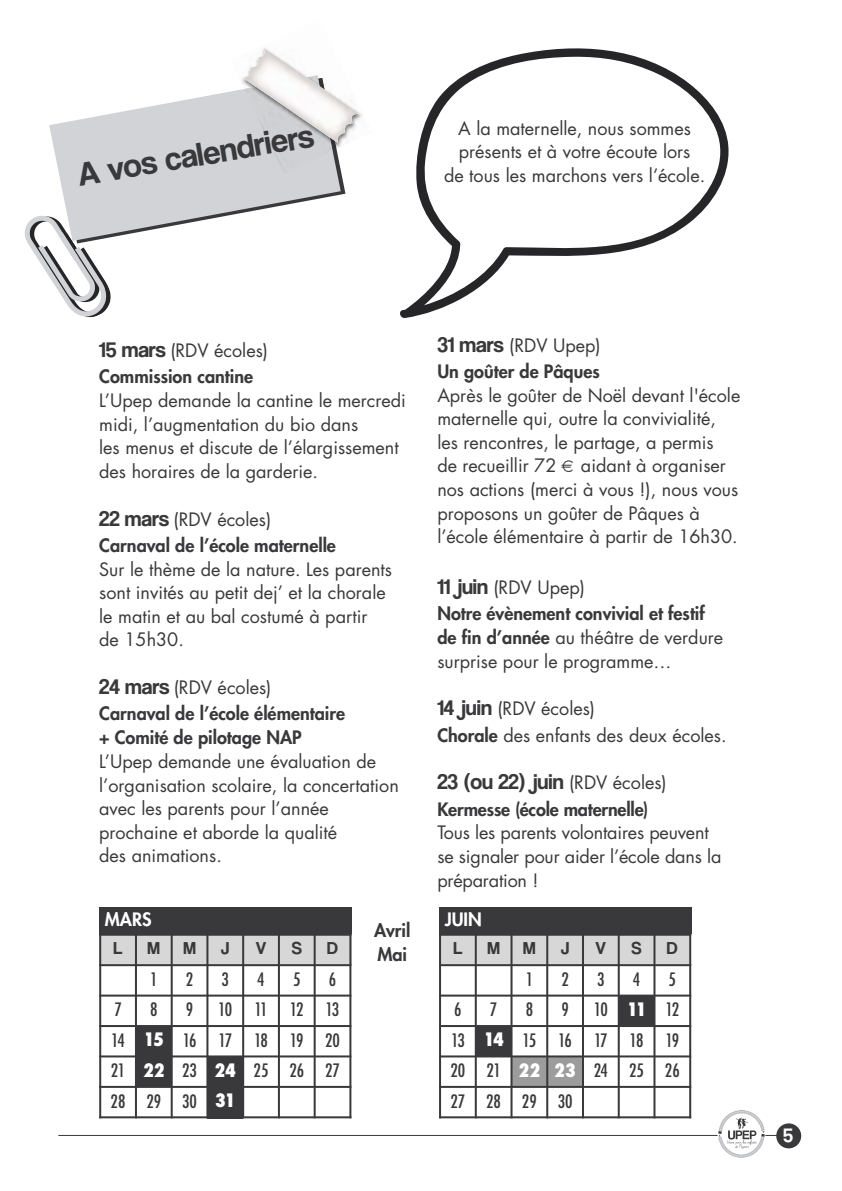
<style>
.page{position:relative;width:842px;height:1191px;background:#fff}
.page>*{position:absolute;margin:0;border:0;box-sizing:border-box;transform-origin:0 0}
.t1{font:34px "Coolvetica Rg";color:#39383a}
.t2{font:22px "Coolvetica Rg";color:#39383a}
.t3{font:20.2px "Coolvetica Rg";color:#fff}
.t4{font:18px/23.6px "Futura";color:#39383a}
.t5{font:800 18px/26.2px "Futura";color:#39383a}
.t6{font:500 condensed 18px/30.4px "Futura";letter-spacing:-.035em;color:#39383a;text-align:justify}
.t7{font:18px "Coolvetica Rg";color:#39383a}
.t8{font:800 18px "Futura";color:#fff}
.s1{font-family:"Coolvetica Rg";font-weight:400;font-size:22px}
.s2{font-weight:400}
.s3{font-weight:800}
.s4{font-family:"Coolvetica Rg";font-size:22px}
.s5{font-family:"Futura";font-size:18px}
.s6{font-weight:800;color:#fff}
</style>
<div class="page">
<svg style="left:400px;top:48px;width:329px;height:270px"></svg>
<svg style="left:24px;top:216px;width:87px;height:102px"></svg>
<svg style="left:49px;top:91px;width:292px;height:150px;fill:#d1d3d6"></svg>
<img style="left:231px;top:78px;width:131px;height:71px">
<img style="left:333px;top:143px;width:3px;height:8px">
<div style="left:244px;top:143px;width:89px;height:31px;background:#d1d3d6"></div>
<img style="left:243px;top:48px;width:116px;height:95px">
<hr style="left:58px;top:1135px;width:725px;height:1px;background:#39383a">
<div style="left:776px;top:1123px;width:25px;height:25px;background:#39383a;border-radius:50%"></div>
<svg style="left:718px;top:1110px;width:47px;height:47px"></svg>
<div style="left:99px;top:933px;width:37px;height:32px;background:#d7d7d7"></div>
<div style="left:136px;top:933px;width:36px;height:32px;background:#d7d7d7"></div>
<div style="left:172px;top:933px;width:35px;height:32px;background:#d7d7d7"></div>
<div style="left:207px;top:933px;width:36px;height:32px;background:#d7d7d7"></div>
<div style="left:243px;top:933px;width:36px;height:32px;background:#d7d7d7"></div>
<div style="left:279px;top:933px;width:36px;height:32px;background:#d7d7d7"></div>
<div style="left:315px;top:933px;width:36px;height:32px;background:#d7d7d7"></div>
<div style="left:136px;top:1026px;width:36px;height:30px;background:#39383a"></div>
<div style="left:136px;top:1056px;width:36px;height:30px;background:#39383a"></div>
<div style="left:207px;top:1056px;width:36px;height:30px;background:#39383a"></div>
<div style="left:207px;top:1086px;width:36px;height:32px;background:#39383a"></div>
<hr style="left:99px;top:933px;width:2px;height:185px;background:#39383a">
<hr style="left:135px;top:933px;width:2px;height:185px;background:#39383a">
<hr style="left:171px;top:933px;width:2px;height:185px;background:#39383a">
<hr style="left:206px;top:933px;width:2px;height:185px;background:#39383a">
<hr style="left:242px;top:933px;width:2px;height:185px;background:#39383a">
<hr style="left:278px;top:933px;width:2px;height:185px;background:#39383a">
<hr style="left:314px;top:933px;width:2px;height:185px;background:#39383a">
<hr style="left:349px;top:933px;width:2px;height:185px;background:#39383a">
<hr style="left:99px;top:933px;width:252px;height:2px;background:#39383a">
<hr style="left:99px;top:964px;width:252px;height:2px;background:#39383a">
<hr style="left:99px;top:994px;width:252px;height:2px;background:#39383a">
<hr style="left:99px;top:1025px;width:252px;height:2px;background:#39383a">
<hr style="left:99px;top:1055px;width:252px;height:2px;background:#39383a">
<hr style="left:99px;top:1085px;width:252px;height:2px;background:#39383a">
<hr style="left:99px;top:1116px;width:252px;height:2px;background:#39383a">
<div style="left:439px;top:933px;width:37px;height:32px;background:#d7d7d7"></div>
<div style="left:476px;top:933px;width:35px;height:32px;background:#d7d7d7"></div>
<div style="left:511px;top:933px;width:36px;height:32px;background:#d7d7d7"></div>
<div style="left:547px;top:933px;width:36px;height:32px;background:#d7d7d7"></div>
<div style="left:583px;top:933px;width:36px;height:32px;background:#d7d7d7"></div>
<div style="left:619px;top:933px;width:35px;height:32px;background:#d7d7d7"></div>
<div style="left:654px;top:933px;width:37px;height:32px;background:#d7d7d7"></div>
<div style="left:619px;top:995px;width:35px;height:31px;background:#39383a"></div>
<div style="left:476px;top:1026px;width:35px;height:30px;background:#39383a"></div>
<div style="left:511px;top:1056px;width:36px;height:30px;background:#9c9c9c"></div>
<div style="left:547px;top:1056px;width:36px;height:30px;background:#9c9c9c"></div>
<hr style="left:439px;top:933px;width:2px;height:185px;background:#39383a">
<hr style="left:475px;top:933px;width:2px;height:185px;background:#39383a">
<hr style="left:510px;top:933px;width:2px;height:185px;background:#39383a">
<hr style="left:546px;top:933px;width:2px;height:185px;background:#39383a">
<hr style="left:582px;top:933px;width:2px;height:185px;background:#39383a">
<hr style="left:618px;top:933px;width:2px;height:185px;background:#39383a">
<hr style="left:653px;top:933px;width:2px;height:185px;background:#39383a">
<hr style="left:689px;top:933px;width:2px;height:185px;background:#39383a">
<hr style="left:439px;top:933px;width:252px;height:2px;background:#39383a">
<hr style="left:439px;top:964px;width:252px;height:2px;background:#39383a">
<hr style="left:439px;top:994px;width:252px;height:2px;background:#39383a">
<hr style="left:439px;top:1025px;width:252px;height:2px;background:#39383a">
<hr style="left:439px;top:1055px;width:252px;height:2px;background:#39383a">
<hr style="left:439px;top:1085px;width:252px;height:2px;background:#39383a">
<hr style="left:439px;top:1116px;width:252px;height:2px;background:#39383a">
<div style="left:99px;top:907px;width:252px;height:26px;background:#39383a"></div>
<div style="left:439px;top:907px;width:252px;height:26px;background:#39383a"></div>
<h1 class="t1" style="left:75px;top:154px;width:240px;rotate:-9deg">A vos calendriers</h1>
<p class="t4" style="left:444px;top:118px;width:263px;text-align:center">A la maternelle, nous sommes présents et à votre écoute lors<br>de tous les marchons vers l’école.</p>
<p class="t5" style="left:99px;top:339px;width:170px"><span class="s1">15 mars</span> <span class="s2">(RDV écoles)<br></span>Commission cantine</p>
<p class="t4" style="left:99px;top:390px;width:308px">L’Upep demande la cantine le mercredi midi, l’augmentation du bio dans<br>les menus et discute de l’élargissement des horaires de la garderie.</p>
<p class="t5" style="left:99px;top:507px;width:238px"><span class="s1">22 mars</span> <span class="s2">(RDV écoles)<br></span>Carnaval de l’école maternelle</p>
<p class="t4" style="left:99px;top:558px;width:294px">Sur le thème de la nature. Les parents sont invités au petit dej’ et la chorale le matin et au bal costumé à partir<br>de 15h30.</p>
<p class="t5" style="left:99px;top:675px;width:247px"><span class="s1">24 mars</span> <span class="s2">(RDV écoles)<br></span>Carnaval de l’école élémentaire</p>
<p class="t5" style="left:99px;top:726px;width:204px">+ Comité de pilotage NAP</p>
<p class="t4" style="left:99px;top:751px;width:301px">L’Upep demande une évaluation de l’organisation scolaire, la concertation avec les parents pour l’année prochaine et aborde la qualité<br>des animations.</p>
<p class="t5" style="left:437px;top:333px;width:165px"><span class="s1">31 mars</span> <span class="s2">(RDV Upep)<br></span>Un goûter de Pâques</p>
<p class="t4" style="left:437px;top:385px;width:304px">Après le goûter de Noël devant l'école maternelle qui, outre la convivialité, les rencontres, le partage, a permis<br>de recueillir 72</p>
<p class="t4" style="left:437px;top:455px;width:302px;text-indent:144px">aidant à organiser nos actions (merci à vous !), nous vous proposons un goûter de Pâques à l’école élémentaire à partir de 16h30.</p>
<p class="t5" style="left:437px;top:575px;width:269px"><span class="s1">11 juin</span> <span class="s2">(RDV Upep)<br></span>Notre évènement convivial et festif</p>
<p class="t4" style="left:437px;top:627px;width:287px"><span class="s3">de fin d’année</span> au théâtre de verdure surprise pour le programme…</p>
<p class="t4" style="left:437px;top:697px;width:291px;line-height:26.2px"><span class="s4">14 juin</span> (RDV écoles)<br><span class="s3">Chorale</span> des enfants des deux écoles.</p>
<p class="t2" style="left:437px;top:769px;width:231px">23 (ou 22) juin <span class="s5">(RDV écoles)</span></p>
<p class="t5" style="left:437px;top:797px;width:213px">Kermesse (école maternelle)</p>
<p class="t4" style="left:437px;top:822px;width:286px">Tous les parents volontaires peuvent se signaler pour aider l’école dans la préparation !</p>
<p class="t8" style="left:105px;top:910px;width:48px">MARS</p>
<p class="t8" style="left:445px;top:910px;width:39px">JUIN</p>
<p class="t5" style="left:374px;top:919px;width:38px;line-height:24px">Avril<br>Mai</p>
<p class="t7" style="left:114px;top:937px;width:10px">L</p>
<p class="t7" style="left:148px;top:937px;width:14px">M</p>
<p class="t7" style="left:183px;top:937px;width:14px">M</p>
<p class="t7" style="left:221px;top:937px;width:10px">J</p>
<p class="t7" style="left:256px;top:937px;width:12px">V</p>
<p class="t7" style="left:292px;top:937px;width:12px">S</p>
<p class="t7" style="left:327px;top:937px;width:12px">D</p>
<p class="t6" style="left:150px;top:964px;width:9px">1</p>
<p class="t6" style="left:186px;top:964px;width:9px">2</p>
<p class="t6" style="left:222px;top:964px;width:9px">3</p>
<p class="t6" style="left:257px;top:964px;width:9px">4</p>
<p class="t6" style="left:293px;top:964px;width:9px">5</p>
<p class="t6" style="left:329px;top:964px;width:9px">6</p>
<p class="t6" style="left:114px;top:995px;width:9px">7</p>
<p class="t6" style="left:150px;top:995px;width:9px">8</p>
<p class="t6" style="left:186px;top:995px;width:9px">9</p>
<p class="t7" style="left:453px;top:937px;width:10px">L</p>
<p class="t7" style="left:487px;top:937px;width:14px">M</p>
<p class="t7" style="left:523px;top:937px;width:14px">M</p>
<p class="t7" style="left:561px;top:937px;width:10px">J</p>
<p class="t7" style="left:596px;top:937px;width:12px">V</p>
<p class="t7" style="left:632px;top:937px;width:12px">S</p>
<p class="t7" style="left:667px;top:937px;width:12px">D</p>
<p class="t6" style="left:526px;top:964px;width:9px">1</p>
<p class="t6" style="left:561px;top:964px;width:9px">2</p>
<p class="t6" style="left:597px;top:964px;width:9px">3</p>
<p class="t6" style="left:633px;top:964px;width:9px">4</p>
<p class="t6" style="left:669px;top:964px;width:9px">5</p>
<p class="t6" style="left:454px;top:995px;width:9px">6</p>
<p class="t6" style="left:490px;top:995px;width:9px">7</p>
<p class="t6" style="left:526px;top:995px;width:9px">8</p>
<p class="t6" style="left:561px;top:995px;width:9px">9</p>
<p class="t6" style="left:450px;top:995px;width:231px;text-indent:143px">10 <span class="s6">11</span> 12<br>13 <span class="s6">14</span> 15 16 17 18 19<br>20 21 <span class="s6">22 23</span> 24 25 26<br>27 28 29 30</p>
<p class="t6" style="left:111px;top:995px;width:231px;text-indent:108px">10 11 12 13<br>14 <span class="s6">15</span> 16 17 18 19 20<br>21 <span class="s6">22</span> 23 <span class="s6">24</span> 25 26 27<br>28 29 30 <span class="s6">31</span></p>
<p class="t3" style="left:783px;top:1123px;width:11px">5</p>
</div>
